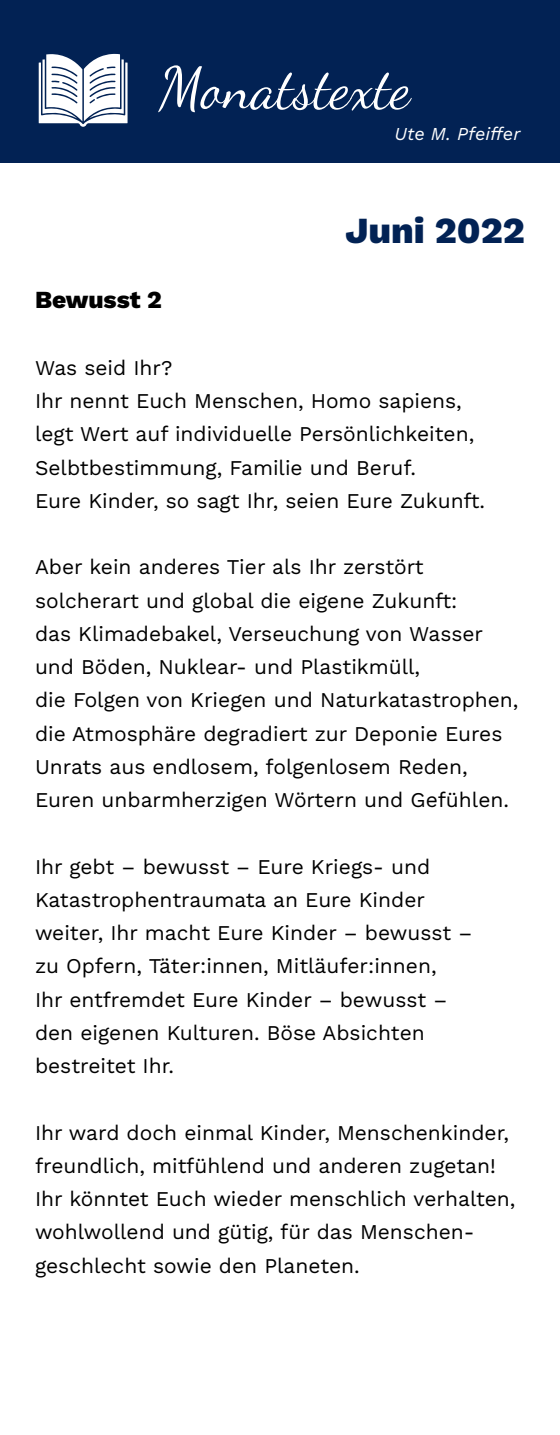
<style>
.page{position:relative;width:560px;height:1435px;background:#fff}
.page>*{position:absolute;margin:0;border:0;box-sizing:border-box;transform-origin:0 0}
.t1{font:58.1px "Dancing Script OT";color:#fff}
.t2{font:800 36.75px "Work Sans";color:#022254}
.t3{font:800 24.5px "Work Sans";color:#000}
.t4{font:21px/33.2px "Work Sans";color:#000}
.t5{font:italic 18.2px "Work Sans";color:#fff}
</style>
<div class="page">
<div style="left:0;top:0;width:560px;height:163px;background:#022254"></div>
<svg style="left:39px;top:54px;width:89px;height:73px"></svg>
<p class="t1" style="left:159px;top:54px;width:254px">Monatstexte</p>
<p class="t5" style="left:394px;top:120px;width:127px">Ute M. Pfeiffer</p>
<p class="t3" style="left:35px;top:281px;width:128px">Bewusst 2</p>
<p class="t2" style="left:345px;top:203px;width:181px">Juni 2022</p>
<p class="t4" style="left:35px;top:350px;width:139px">Was seid Ihr?</p>
<p class="t4" style="left:35px;top:383px;width:428px">Ihr nennt Euch Menschen, Homo sapiens,</p>
<p class="t4" style="left:35px;top:417px;width:441px">legt Wert auf individuelle Persönlichkeiten,<br>Selbtbestimmung, Familie und Beruf.</p>
<p class="t4" style="left:35px;top:483px;width:452px">Eure Kinder, so sagt Ihr, seien Eure Zukunft.</p>
<p class="t4" style="left:35px;top:550px;width:424px">Aber kein anderes Tier als Ihr zerstört solcherart und global die eigene Zukunft:</p>
<p class="t4" style="left:35px;top:616px;width:485px">das Klimadebakel, Verseuchung von Wasser und Böden, Nuklear- und Plastikmüll,<br>die Folgen von Kriegen und Naturkatastrophen,</p>
<p class="t4" style="left:35px;top:716px;width:476px">die Atmosphäre degradiert zur Deponie Eures<br>Unrats aus endlosem, folgenlosem Reden,<br>Euren unbarmherzigen Wörtern und Gefühlen.</p>
<p class="t4" style="left:35px;top:849px;width:439px">Ihr gebt – bewusst – Eure Kriegs- und Katastrophentraumata an Eure Kinder weiter, Ihr macht Eure Kinder – bewusst – zu Opfern, Täter:innen, Mitläufer:innen,</p>
<p class="t4" style="left:35px;top:982px;width:414px">Ihr entfremdet Eure Kinder – bewusst – den eigenen Kulturen. Böse Absichten</p>
<p class="t4" style="left:35px;top:1048px;width:141px">bestreitet Ihr.</p>
<p class="t4" style="left:35px;top:1115px;width:476px">Ihr ward doch einmal Kinder, Menschenkinder,</p>
<p class="t4" style="left:35px;top:1148px;width:462px">freundlich, mitfühlend und anderen zugetan!</p>
<p class="t4" style="left:35px;top:1181px;width:482px">Ihr könntet Euch wieder menschlich verhalten,</p>
<p class="t4" style="left:35px;top:1215px;width:441px">wohlwollend und gütig, für das Menschen&shy;geschlecht sowie den Planeten.</p>
</div>
